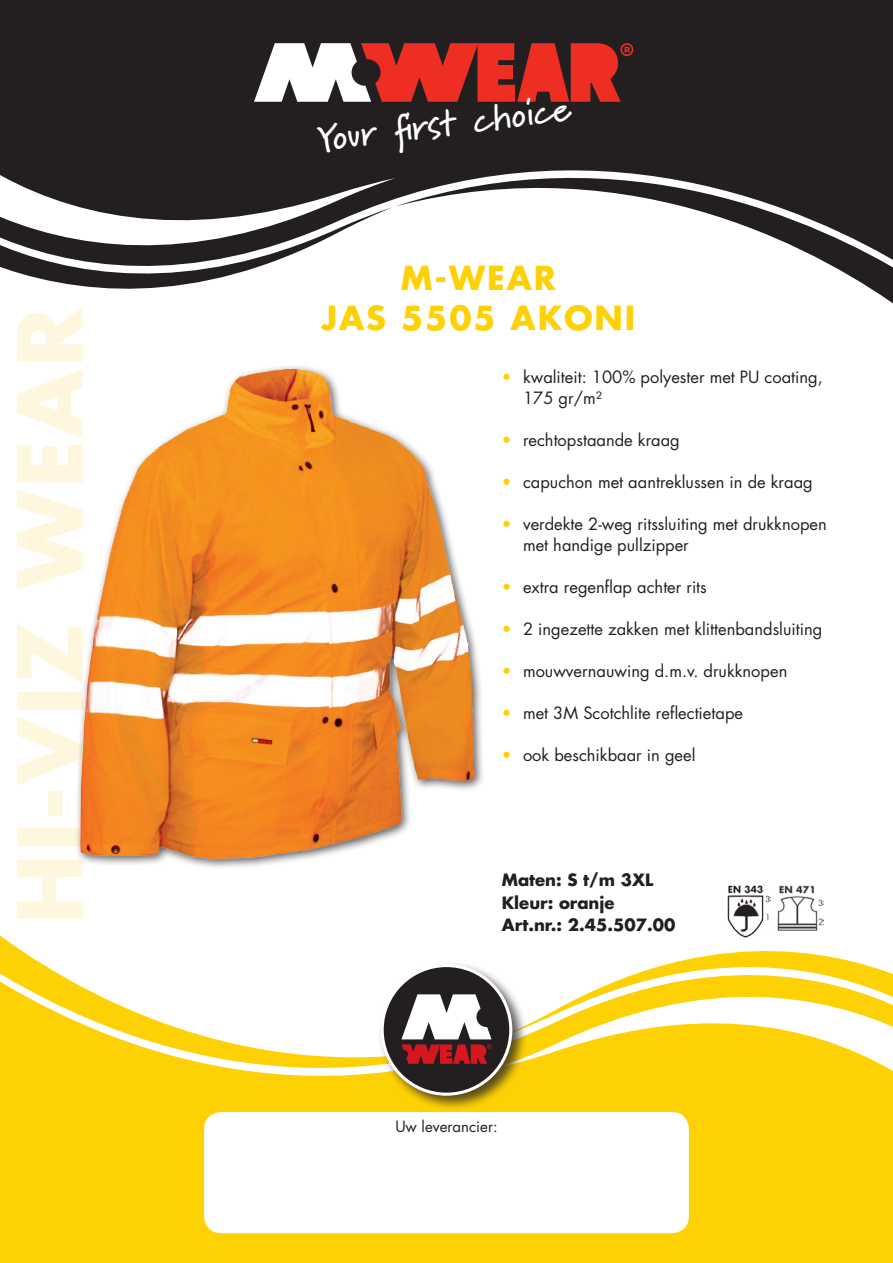
<style>
.page{position:relative;width:893px;height:1263px;background:#fff}
.page>*{position:absolute;margin:0;border:0;box-sizing:border-box;transform-origin:0 0}
.t1{font:700 87px "Futura";letter-spacing:.03em;color:#fef7dd}
.t2{font:700 36px "Marydale";color:#fff}
.kop{font:700 32.25px "Futura";letter-spacing:.06em;color:#fed105}
.t3{font:16.5px/21px "Futura";color:#231f20}
.artikelnummer{font:700 16.5px "Futura";color:#231f20}
.t4{font:15px "Futura";color:#231f20}
.s1{color:#fed105}
</style>
<div class="page">
<svg style="left:0;top:0;width:893px;height:304px;fill:#231f20"></svg>
<svg style="left:0;top:935px;width:893px;height:328px;fill:#fed105"></svg>
<div style="left:377px;top:960px;width:150px;height:151px;background:#231f20;opacity:.75"></div>
<div style="left:382px;top:965px;width:129px;height:129px;background:#231f20;border-radius:50%"></div>
<div style="left:381px;top:964px;width:131px;height:132px;border:3px solid #fff;border-radius:50%"></div>
<svg style="left:401px;top:994px;width:90px;height:70px"></svg>
<div style="left:251px;top:40px;width:393px;height:73px;background:#231f20"></div>
<svg style="left:254px;top:43px;width:379px;height:59px"></svg>
<img style="left:77px;top:366px;width:406px;height:500px">
<img style="left:725px;top:885px;width:45px;height:52px">
<div style="left:204px;top:1112px;width:485px;height:121px;background:#fff;border-radius:17px"></div>
<img style="left:777px;top:885px;width:46px;height:46px">
<p class="t1" style="left:-11px;top:924px;width:619px;rotate:-90deg">HI-VIZ WEAR</p>
<p class="t2" style="left:316px;top:117px;width:256px;rotate:-7deg">Your fi rst choice</p>
<p class="kop" style="left:401px;top:255px;width:156px">M-WEAR</p>
<p class="kop" style="left:321px;top:295px;width:315px">JAS 5505 AKONI</p>
<p class="t3" style="left:523px;top:366px;width:301px;text-indent:-21px"><span class="s1">•</span> kwaliteit: 100% polyester met PU coating,<br>175 gr/m²</p>
<p class="t3" style="left:502px;top:429px;width:180px"><span class="s1">•</span> rechtopstaande kraag</p>
<p class="t3" style="left:502px;top:471px;width:312px"><span class="s1">•</span> capuchon met aantreklussen in de kraag</p>
<p class="t3" style="left:523px;top:513px;width:305px;text-indent:-21px"><span class="s1">•</span> verdekte 2-weg ritssluiting met drukknopen met handige pullzipper</p>
<p class="t3" style="left:502px;top:576px;width:207px"><span class="s1">•</span> extra regenflap achter rits</p>
<p class="t3" style="left:502px;top:618px;width:322px"><span class="s1">•</span> 2 ingezette zakken met klittenbandsluiting</p>
<p class="t3" style="left:502px;top:660px;width:287px"><span class="s1">•</span> mouwvernauwing d.m.v. drukknopen</p>
<p class="t3" style="left:502px;top:702px;width:243px"><span class="s1">•</span> met 3M Scotchlite reflectietape</p>
<p class="t3" style="left:502px;top:744px;width:195px"><span class="s1">•</span> ook beschikbaar in geel</p>
<p class="artikelnummer" style="left:502px;top:868px;width:153px">Maten: S t/m 3XL</p>
<p class="artikelnummer" style="left:502px;top:891px;width:114px">Kleur: oranje</p>
<p class="artikelnummer" style="left:502px;top:913px;width:175px">Art.nr.: 2.45.507.00</p>
<p class="t4" style="left:395px;top:1116px;width:104px">Uw leverancier:</p>
</div>
